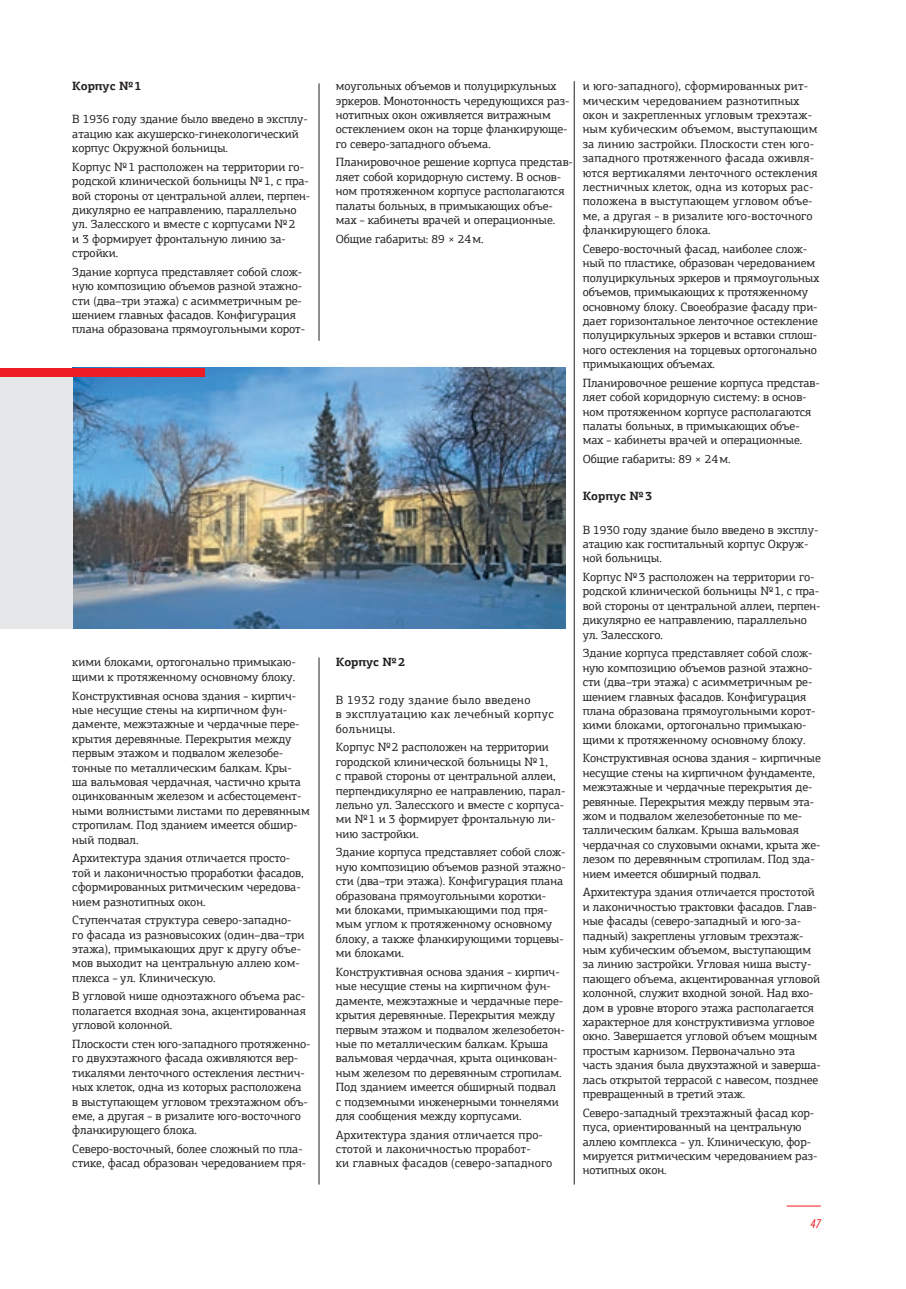
<style>
.page{position:relative;width:906px;height:1289px;background:#fff}
.page>*{position:absolute;margin:0;border:0;box-sizing:border-box;transform-origin:0 0}
.t1{font:italic condensed 13.5px "Myriad Pro";color:#ee1d23}
.t2{font:12px/14.4px "PF Agora Slab Pro";letter-spacing:-.005em;color:#231f20}
.t3{font:12px/14.4px "PF Agora Slab Pro";letter-spacing:.03em;color:#231f20}
.t4{font:700 12px "PF Agora Slab Pro";letter-spacing:-.005em;color:#231f20}
</style>
<div class="page">
<hr style="left:786px;top:1205px;width:35px;height:1px;background:#ee1d23">
<hr style="left:319px;top:657px;width:1px;height:527px;background:#231f20">
<hr style="left:319px;top:83px;width:1px;height:258px;background:#231f20">
<hr style="left:574px;top:81px;width:1px;height:1103px;background:#231f20">
<img style="left:72px;top:368px;width:494px;height:260px">
<div style="left:0;top:376px;width:72px;height:252px;background:#e6e7e9"></div>
<div style="left:0;top:368px;width:204px;height:8px;background:#ee1d23"></div>
<p class="t4" style="left:72px;top:78px;width:71px">Корпус №1</p>
<p class="t2" style="left:72px;top:112px;width:237px">В 1936 году здание было введено в эксплу&shy;атацию как акушерско-гинекологический корпус Окружной больницы.</p>
<p class="t2" style="left:72px;top:159px;width:239px">Корпус №1 расположен на территории го&shy;родской клинической больницы №1, с пра&shy;вой стороны от центральной аллеи, перпен&shy;дикулярно ее направлению, параллельно ул. Залесского и вместе с корпусами №2<br>и 3 формирует фронтальную линию за&shy;стройки.</p>
<p class="t2" style="left:72px;top:264px;width:234px">Здание корпуса представляет собой слож&shy;ную композицию объемов разной этажно&shy;сти (два–три этажа) с асимметричным ре&shy;шением главных фасадов. Конфигурация плана образована прямоугольными корот-</p>
<p class="t2" style="left:72px;top:655px;width:225px">кими блоками, ортогонально примыкаю&shy;щими к протяженному основному блоку.</p>
<p class="t2" style="left:72px;top:688px;width:239px">Конструктивная основа здания – кирпич&shy;ные несущие стены на кирпичном фун&shy;даменте, межэтажные и чердачные пере&shy;крытия деревянные. Перекрытия между первым этажом и подвалом железобе&shy;тонные по металлическим балкам. Кры&shy;ша вальмовая чердачная, частично крыта оцинкованным железом и асбестоцемент&shy;ными волнистыми листами по деревянным стропилам. Под зданием имеется обшир&shy;ный подвал.</p>
<p class="t2" style="left:72px;top:851px;width:233px">Архитектура здания отличается просто&shy;той и лаконичностью проработки фасадов, сформированных ритмическим чередова&shy;нием разнотипных окон.</p>
<p class="t2" style="left:72px;top:912px;width:234px">Ступенчатая структура северо-западно&shy;го фасада из разновысоких (один–два–три этажа), примыкающих друг к другу объе&shy;мов выходит на центральную аллею ком&shy;плекса – ул. Клиническую.</p>
<p class="t2" style="left:72px;top:989px;width:235px;text-align:justify">В угловой нише одноэтажного объема рас&shy;полагается входная зона, акцентированная угловой колонной.</p>
<p class="t2" style="left:72px;top:1036px;width:240px">Плоскости стен юго-западного протяженно&shy;го двухэтажного фасада оживляются вер&shy;тикалями ленточного остекления лестнич&shy;ных клеток, одна из которых расположена в выступающем угловом трехэтажном объ&shy;еме, а другая – в ризалите юго-восточного фланкирующего блока.</p>
<p class="t2" style="left:72px;top:1141px;width:235px">Северо-восточный, более сложный по пла&shy;стике, фасад образован чередованием пря-</p>
<p class="t2" style="left:336px;top:79px;width:235px">моугольных объемов и полуциркульных эркеров. Монотонность чередующихся раз&shy;нотипных окон оживляется витражным остеклением окон на торце фланкирующе&shy;го северо-западного объема.</p>
<p class="t2" style="left:336px;top:155px;width:239px">Планировочное решение корпуса представ&shy;ляет собой коридорную систему. В основ&shy;ном протяженном корпусе располагаются палаты больных, в примыкающих объе&shy;мах – кабинеты врачей и операционные.</p>
<p class="t2" style="left:336px;top:231px;width:149px">Общие габариты: 89 × 24м.</p>
<p class="t4" style="left:336px;top:654px;width:71px">Корпус №2</p>
<p class="t3" style="left:336px;top:692px;width:219px">В 1932 году здание было введено<br>в эксплуатацию как лечебный корпус больницы.</p>
<p class="t2" style="left:336px;top:740px;width:231px">Корпус №2 расположен на территории городской клинической больницы №1,<br>с правой стороны от центральной аллеи, перпендикулярно ее направлению, парал&shy;лельно ул. Залесского и вместе с корпуса&shy;ми №1 и 3 формирует фронтальную ли&shy;нию застройки.</p>
<p class="t2" style="left:336px;top:845px;width:231px">Здание корпуса представляет собой слож&shy;ную композицию объемов разной этажно&shy;сти (два–три этажа). Конфигурация плана образована прямоугольными коротки-<br>ми блоками, примыкающими под пря&shy;мым углом к протяженному основному блоку, а также фланкирующими торцевы&shy;ми блоками.</p>
<p class="t2" style="left:336px;top:964px;width:231px">Конструктивная основа здания – кирпич&shy;ные несущие стены на кирпичном фун&shy;даменте, межэтажные и чердачные пере&shy;крытия деревянные. Перекрытия между первым этажом и подвалом железобетон&shy;ные по металлическим балкам. Крыша вальмовая чердачная, крыта оцинкован&shy;ным железом по деревянным стропилам.<br>Под зданием имеется обширный подвал<br>с подземными инженерными тоннелями для сообщения между корпусами.</p>
<p class="t2" style="left:336px;top:1127px;width:218px">Архитектура здания отличается про&shy;стотой и лаконичностью проработ-<br>ки главных фасадов (северо-западного</p>
<p class="t2" style="left:583px;top:79px;width:237px">и юго-западного), сформированных рит&shy;мическим чередованием разнотипных окон и закрепленных угловым трехэтаж&shy;ным кубическим объемом, выступающим за линию застройки. Плоскости стен юго&shy;западного протяженного фасада оживля&shy;ются вертикалями ленточного остекления лестничных клеток, одна из которых рас&shy;положена в выступающем угловом объе&shy;ме, а другая – в ризалите юго-восточного фланкирующего блока.</p>
<p class="t2" style="left:583px;top:241px;width:238px">Северо-восточный фасад, наиболее слож&shy;ный по пластике, образован чередованием полуциркульных эркеров и прямоугольных объемов, примыкающих к протяженному основному блоку. Своеобразие фасаду при&shy;дает горизонтальное ленточное остекление полуциркульных эркеров и вставки сплош&shy;ного остекления на торцевых ортогонально примыкающих объемах.</p>
<p class="t2" style="left:583px;top:375px;width:239px">Планировочное решение корпуса представ&shy;ляет собой коридорную систему: в основ&shy;ном протяженном корпусе располагаются палаты больных, в примыкающих объе&shy;мах – кабинеты врачей и операционные.</p>
<p class="t2" style="left:583px;top:452px;width:149px">Общие габариты: 89 × 24м.</p>
<p class="t4" style="left:583px;top:488px;width:71px">Корпус №3</p>
<p class="t2" style="left:583px;top:522px;width:237px">В 1930 году здание было введено в эксплу&shy;атацию как госпитальный корпус Окруж&shy;ной больницы.</p>
<p class="t2" style="left:583px;top:569px;width:239px">Корпус №3 расположен на территории го&shy;родской клинической больницы №1, с пра&shy;вой стороны от центральной аллеи, перпен&shy;дикулярно ее направлению, параллельно ул. Залесского.</p>
<p class="t2" style="left:583px;top:646px;width:234px">Здание корпуса представляет собой слож&shy;ную композицию объемов разной этажно&shy;сти (два–три этажа) с асимметричным ре&shy;шением главных фасадов. Конфигурация плана образована прямоугольными корот&shy;кими блоками, ортогонально примыкаю&shy;щими к протяженному основному блоку.</p>
<p class="t2" style="left:583px;top:751px;width:240px">Конструктивная основа здания – кирпичные несущие стены на кирпичном фундаменте, межэтажные и чердачные перекрытия де&shy;ревянные. Перекрытия между первым эта&shy;жом и подвалом железобетонные по ме&shy;таллическим балкам. Крыша вальмовая чердачная со слуховыми окнами, крыта же&shy;лезом по деревянным стропилам. Под зда&shy;нием имеется обширный подвал.</p>
<p class="t2" style="left:583px;top:885px;width:240px">Архитектура здания отличается простотой и лаконичностью трактовки фасадов. Глав&shy;ные фасады (северо-западный и юго-за&shy;падный) закреплены угловым трехэтаж&shy;ным кубическим объемом, выступающим за линию застройки. Угловая ниша высту&shy;пающего объема, акцентированная угловой колонной, служит входной зоной. Над вхо&shy;дом в уровне второго этажа располагается характерное для конструктивизма угловое окно. Завершается угловой объем мощным простым карнизом. Первоначально эта часть здания была двухэтажной и заверша&shy;лась открытой террасой с навесом, позднее превращенный в третий этаж.</p>
<p class="t2" style="left:583px;top:1105px;width:236px">Северо-западный трехэтажный фасад кор&shy;пуса, ориентированный на центральную аллею комплекса – ул. Клиническую, фор&shy;мируется ритмическим чередованием раз&shy;нотипных окон.</p>
<p class="t1" style="left:810px;top:1215px;width:12px">47</p>
</div>
